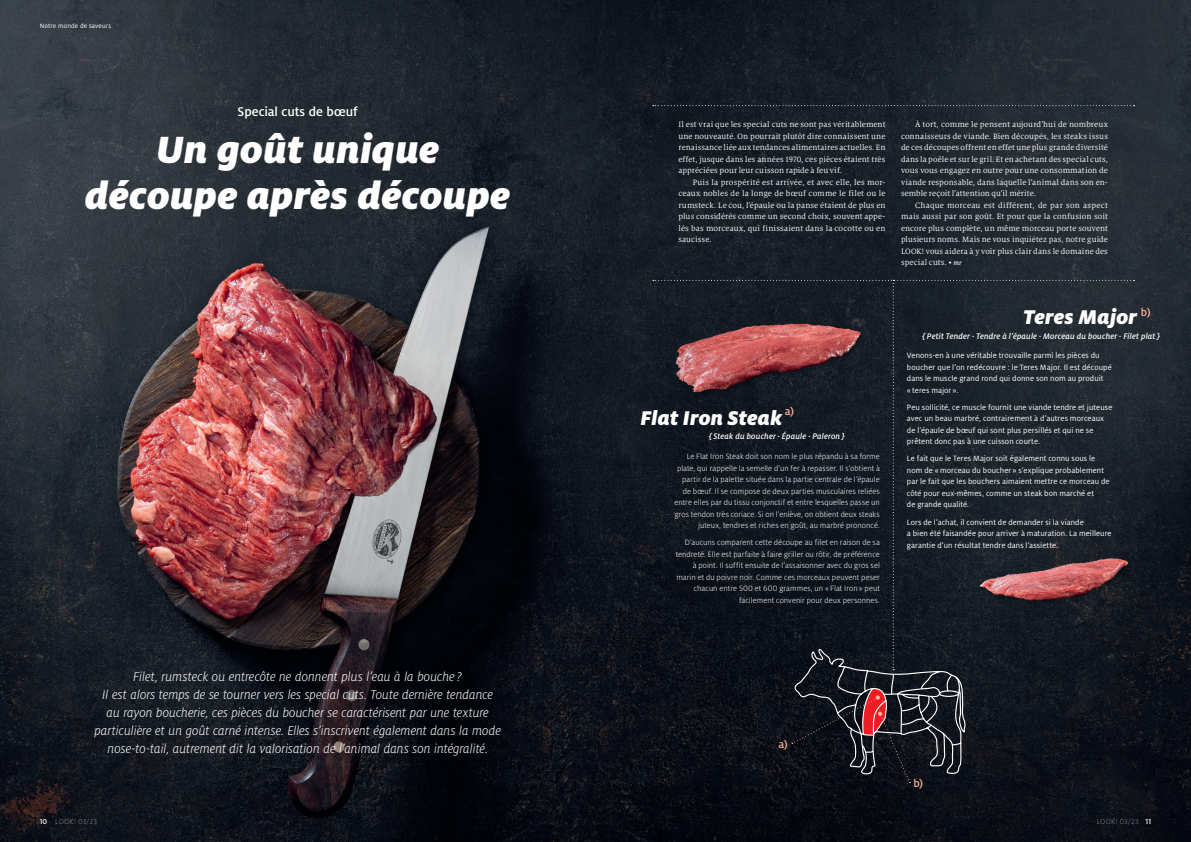
<style>
.page{position:relative;width:1191px;height:842px;background:#fff}
.page>*{position:absolute;margin:0;border:0;box-sizing:border-box;transform-origin:0 0}
.t1{font:italic 900 42px/46px "Milo Pro";letter-spacing:.005em;color:#fff;text-align:center}
.t2{font:italic 900 22px "Milo Pro";letter-spacing:.01em;color:#fff}
.t3{font:italic 300 14px/18px "Milo Pro";letter-spacing:-.005em;color:#fff;text-align:center}
.t4{font:500 14px "Milo Pro";letter-spacing:-.005em;color:#fff}
.t5{font:500 12px "Milo Pro";color:#f9b49a}
.t6{font:italic 500 9px "Milo Pro";letter-spacing:.015em;color:#fff}
.t7{font:8.5px/11.5px "Milo Serif Pro";letter-spacing:.01em;color:#fff;text-align:justify}
.t8{font:8.5px/11.5px "Milo Pro";letter-spacing:.01em;color:#fff}
.t9{font:300 8.5px/11.5px "Milo Pro";letter-spacing:.005em;color:#fff;text-align:right}
.t10{font:300 8px "Milo Pro";letter-spacing:.025em;color:#808285}
.t11{font:7px "Milo Pro";letter-spacing:.02em;color:#fff}
.s1{font-weight:500;font-style:italic;font-size:7px}
.s2{font-weight:500;color:#fff}
</style>
<div class="page">
<img style="left:0;top:0;width:1191px;height:842px">
<svg style="left:653px;top:280px;width:481px;height:503px;background:#1c1e25"></svg>
<svg style="left:653px;top:105px;width:481px;height:1px"></svg>
<img style="left:961px;top:550px;width:187px;height:63px">
<p class="t11" style="left:40px;top:22px;width:73px">Notre monde de saveurs</p>
<h3 class="t4" style="left:238px;top:104px;width:122px">Special cuts de bœuf</h3>
<h1 class="t1" style="left:85px;top:127px;width:427px">Un goût unique découpe après découpe</h1>
<p class="t7" style="left:678px;top:119px;width:208px">Il est vrai que les special cuts ne sont pas véritablement une nouveauté. On pourrait plutôt dire connaissent une renaissance liée aux tendances alimentaires actuelles. En effet, jusque dans les années 1970, ces pièces étaient très appréciées pour leur cuisson rapide à feu vif.</p>
<p class="t7" style="left:678px;top:176px;width:208px;text-indent:14px">Puis la prospérité est arrivée, et avec elle, les mor&shy;ceaux nobles de la longe de bœuf comme le filet ou le rumsteck. Le cou, l’épaule ou la panse étaient de plus en plus considérés comme un second choix, souvent appe&shy;lés bas morceaux, qui finissaient dans la cocotte ou en saucisse.</p>
<p class="t7" style="left:901px;top:119px;width:208px;text-indent:14px">À tort, comme le pensent aujourd’hui de nombreux connaisseurs de viande. Bien découpés, les steaks issus de ces découpes offrent en effet une plus grande diversité dans la poêle et sur le gril. Et en achetant des special cuts, vous vous engagez en outre pour une consommation de viande responsable, dans laquelle l’animal dans son en&shy;semble reçoit l’attention qu’il mérite.</p>
<p class="t7" style="left:901px;top:199px;width:208px;text-indent:14px">Chaque morceau est différent, de par son aspect mais aussi par son goût. Et pour que la confusion soit encore plus complète, un même morceau porte souvent plusieurs noms. Mais ne vous inquiétez pas, notre guide LOOK! vous aidera à y voir plus clair dans le domaine des special cuts. • <span class="s1">mr</span></p>
<h3 class="t5" style="left:784px;top:405px;width:11px">a)</h3>
<h2 class="t2" style="left:640px;top:405px;width:143px">Flat Iron Steak</h2>
<p class="t6" style="left:709px;top:432px;width:138px">{ Steak du boucher · Épaule · Paleron }</p>
<p class="t9" style="left:674px;top:451px;width:207px">Le Flat Iron Steak doit son nom le plus répandu à sa forme plate, qui rappelle la semelle d’un fer à repasser. Il s’obtient à partir de la palette située dans la partie centrale de l’épaule de bœuf. Il se compose de deux parties musculaires reliées entre elles par du tissu conjonctif et entre lesquelles passe un gros tendon très coriace. Si on l’enlève, on obtient deux steaks juteux, tendres et riches en goût, au marbré prononcé.</p>
<p class="t9" style="left:675px;top:537px;width:206px">D’aucuns comparent cette découpe au filet en raison de sa tendreté. Elle est parfaite à faire griller ou rôtir, de préférence à point. Il suffit ensuite de l’assaisonner avec du gros sel marin et du poivre noir. Comme ces morceaux peuvent peser chacun entre 500 et 600 grammes, un « Flat Iron » peut facilement convenir pour deux personnes.</p>
<h3 class="t5" style="left:1140px;top:305px;width:11px">b)</h3>
<h2 class="t2" style="left:1023px;top:304px;width:115px">Teres Major</h2>
<p class="t6" style="left:922px;top:331px;width:239px">{ Petit Tender · Tendre à l’épaule · Morceau du boucher · Filet plat}</p>
<p class="t8" style="left:907px;top:350px;width:206px">Venons-en à une véritable trouvaille parmi les pièces du boucher que l’on redécouvre : le Teres Major. Il est découpé dans le muscle grand rond qui donne son nom au produit<br>« teres major ».</p>
<p class="t8" style="left:907px;top:401px;width:207px">Peu sollicité, ce muscle fournit une viande tendre et juteuse avec un beau marbré, contrairement à d’autres morceaux de l’épaule de bœuf qui sont plus persillés et qui ne se prêtent donc pas à une cuisson courte.</p>
<p class="t8" style="left:907px;top:453px;width:204px">Le fait que le Teres Major soit également connu sous le nom de «morceau du boucher » s’explique probablement par le fait que les bouchers aimaient mettre ce morceau de côté pour eux-mêmes, comme un steak bon marché et<br>de grande qualité.</p>
<p class="t8" style="left:907px;top:516px;width:206px">Lors de l’achat, il convient de demander si la viande<br>a bien été faisandée pour arriver à maturation. La meilleure garantie d’un résultat tendre dans l’assiette.</p>
<p class="t3" style="left:94px;top:667px;width:408px">Filet, rumsteck ou entrecôte ne donnent plus l’eau à la bouche?<br>Il est alors temps de se tourner vers les special cuts. Toute dernière tendance au rayon boucherie, ces pièces du boucher se caractérisent par une texture particulière et un goût carné intense. Elles s’inscrivent également dans la mode nose-to-tail, autrement dit la valorisation de l’animal dans son intégralité.</p>
<h3 class="t5" style="left:778px;top:737px;width:11px">a)</h3>
<h3 class="t5" style="left:913px;top:776px;width:11px">b)</h3>
<p class="t10" style="left:40px;top:817px;width:59px"><span class="s2">10</span> LOOK! 03/23</p>
<p class="t10" style="left:1096px;top:817px;width:56px">LOOK! 03/23 <span class="s2">11</span></p>
</div>
